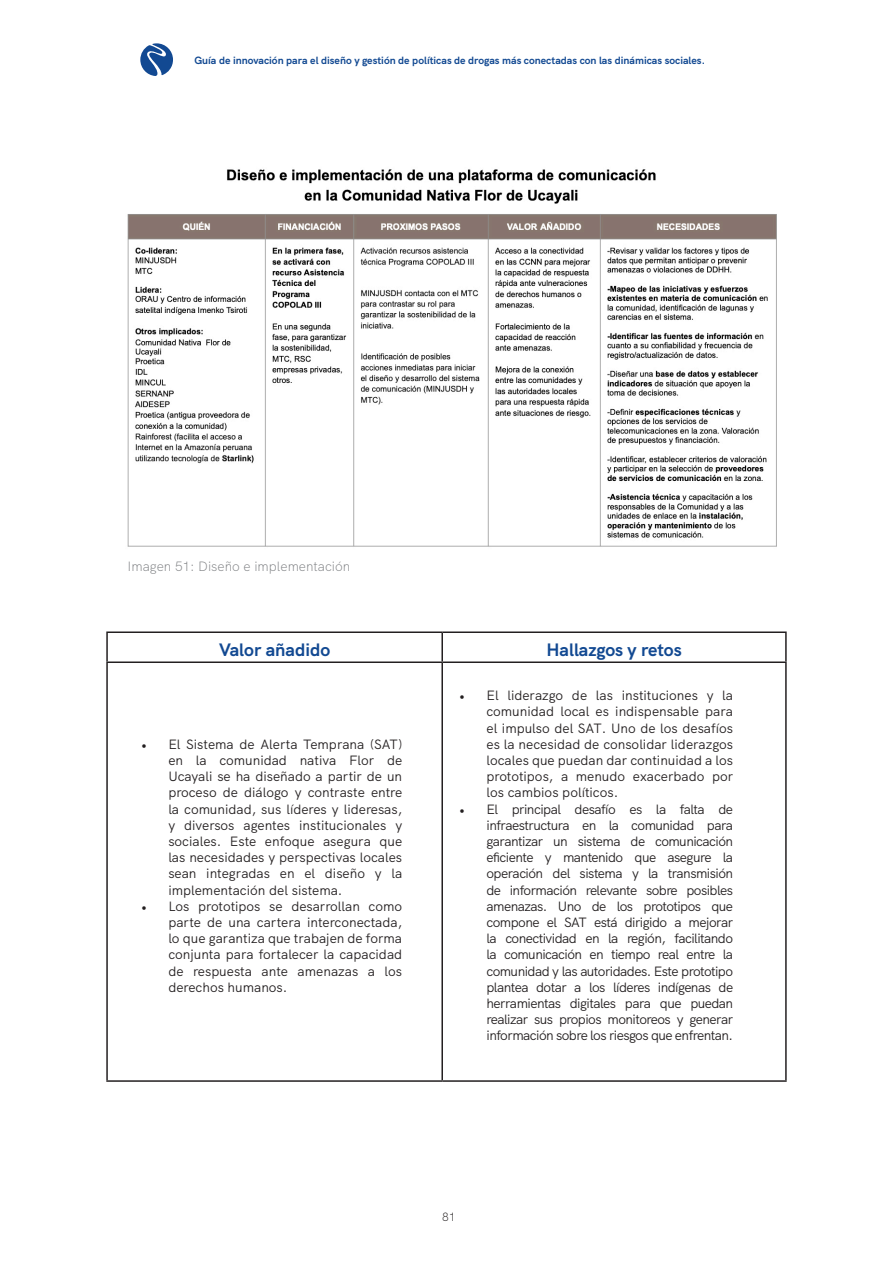
<style>
.page{position:relative;width:893px;height:1263px;background:#fff}
.page>*{position:absolute;margin:0;border:0;box-sizing:border-box;transform-origin:0 0}
.t1{font:700 18px "HK Grotesk";color:#124992}
.t2{font:13.5px/16.2px "HK Grotesk";color:#231f20;text-align:justify}
.t3{font:300 13.5px "HK Grotesk";color:#808285}
.t4{font:300 12px "HK Grotesk";color:#231f20}
.t5{font:700 10.5px "HK Grotesk";color:#124992}
.s1{font-family:"Minion Pro"}
</style>
<div class="page">
<svg style="left:140px;top:43px;width:33px;height:33px"></svg>
<hr style="left:106px;top:631px;width:336px;height:2px;background:#231f20">
<hr style="left:106px;top:633px;width:2px;height:28px;background:#231f20">
<hr style="left:442px;top:631px;width:345px;height:2px;background:#231f20">
<hr style="left:441px;top:633px;width:2px;height:28px;background:#231f20">
<hr style="left:785px;top:633px;width:2px;height:28px;background:#231f20">
<hr style="left:106px;top:661px;width:336px;height:2px;background:#231f20">
<hr style="left:106px;top:663px;width:2px;height:417px;background:#231f20">
<hr style="left:442px;top:661px;width:345px;height:2px;background:#231f20">
<hr style="left:441px;top:663px;width:2px;height:417px;background:#231f20">
<hr style="left:785px;top:663px;width:2px;height:417px;background:#231f20">
<hr style="left:106px;top:1080px;width:336px;height:2px;background:#231f20">
<hr style="left:442px;top:1080px;width:345px;height:2px;background:#231f20">
<img style="left:127px;top:169px;width:650px;height:378px">
<p class="t5" style="left:194px;top:52px;width:512px">Guía de innovación para el diseño y gestión de políticas de drogas más conectadas con las dinámicas sociales.</p>
<p class="t3" style="left:128px;top:555px;width:224px">Imagen 51: Diseño e implementación</p>
<h1 class="t1" style="left:219px;top:636px;width:113px">Valor añadido</h1>
<h1 class="t1" style="left:546px;top:636px;width:137px">Hallazgos y retos</h1>
<p class="t2" style="left:168px;top:735px;width:235px;text-indent:-27px"><span class="s1">•</span> El Sistema de Alerta Temprana (SAT) en la comunidad nativa Flor de Ucayali se ha diseñado a partir de un proceso de diálogo y contraste entre la comunidad, sus líderes y lideresas, y diversos agentes institucionales y sociales. Este enfoque asegura que las necesidades y perspectivas locales sean integradas en el diseño y la implementación del sistema.</p>
<p class="t2" style="left:168px;top:897px;width:235px;text-indent:-27px"><span class="s1">•</span> Los prototipos se desarrollan como parte de una cartera interconectada, lo que garantiza que trabajen de forma conjunta para fortalecer la capacidad de respuesta ante amenazas a los derechos humanos.</p>
<p class="t2" style="left:486px;top:686px;width:248px;text-indent:-27px"><span class="s1">•</span> El liderazgo de las instituciones y la comunidad local es indispensable para el impulso del SAT. Uno de los desafíos es la necesidad de consolidar liderazgos locales que puedan dar continuidad a los prototipos, a menudo exacerbado por los cambios políticos.</p>
<p class="t2" style="left:486px;top:800px;width:248px;text-indent:-27px"><span class="s1">•</span> El principal desafío es la falta de infraestructura en la comunidad para garantizar un sistema de comunicación eficiente y mantenido que asegure la operación del sistema y la transmisión de información relevante sobre posibles amenazas. Uno de los prototipos que compone el SAT está dirigido a mejorar la conectividad en la región, facilitando la comunicación en tiempo real entre la comunidad y las autoridades. Este prototipo plantea dotar a los líderes indígenas de herramientas digitales para que puedan realizar sus propios monitoreos y generar información sobre los riesgos que enfrentan.</p>
<p class="t4" style="left:442px;top:1207px;width:15px">81</p>
</div>
